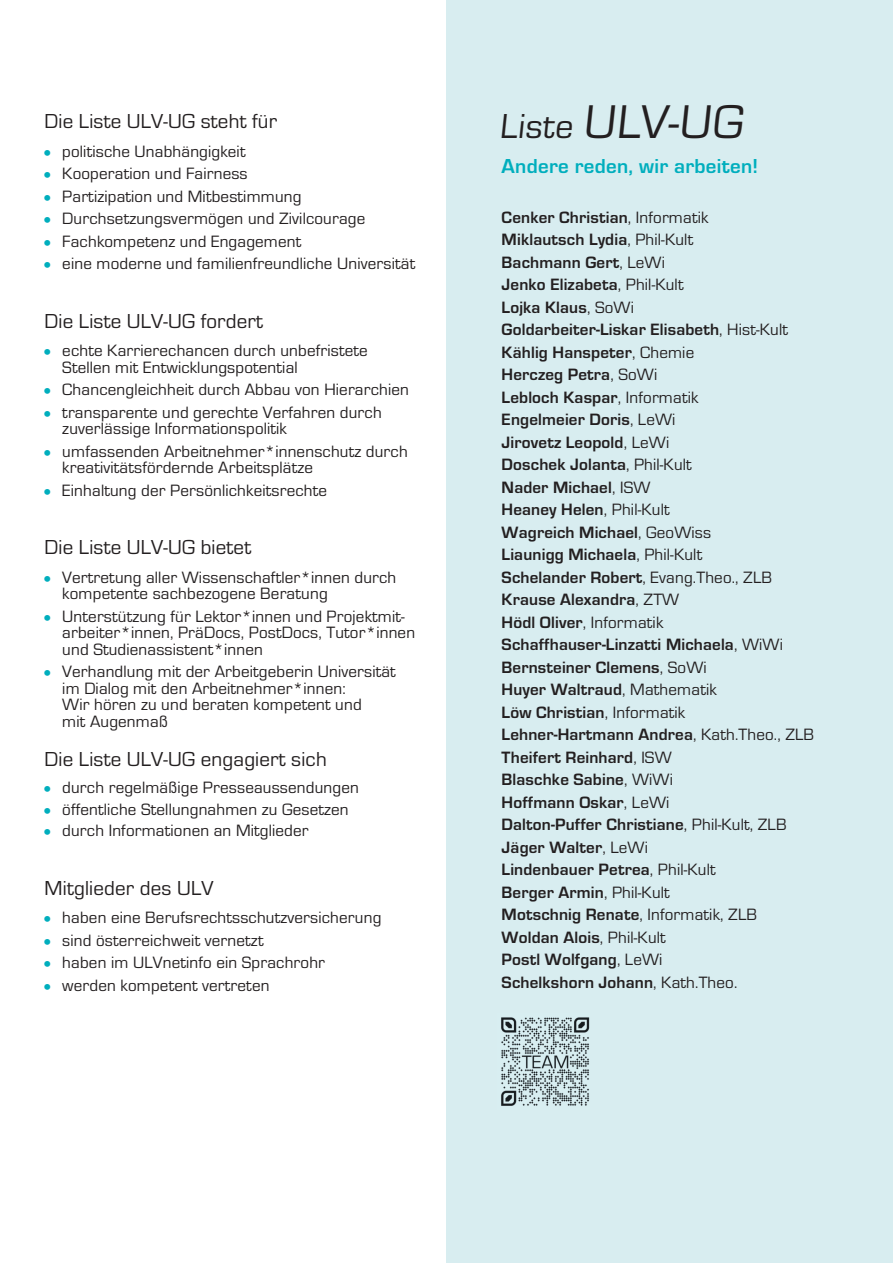
<style>
.page{position:relative;width:893px;height:1263px;background:#fff}
.page>*{position:absolute;margin:0;border:0;box-sizing:border-box;transform-origin:0 0}
.t1{font:49.05px "Eurostile";color:#231f20}
.t2{font:21px "Eurostile";letter-spacing:.01em;color:#231f20}
.t3{font:700 21px "Eurostile";letter-spacing:.015em;color:#00aebd}
.t4{font:17.1px/16.5px "Eurostile";letter-spacing:.01em;color:#231f20}
.t5{font:700 17.1px/22.5px "Eurostile";letter-spacing:.01em;color:#231f20}
.s1{font-size:21px;color:#00aebd}
.s2{font-size:36px}
.s3{font-weight:400}
</style>
<div class="page">
<div style="left:446px;top:0;width:447px;height:1263px;background:#d8edf0"></div>
<img style="left:501px;top:1017px;width:89px;height:89px">
<p class="t2" style="left:45px;top:109px;width:234px">Die Liste ULV-UG steht für</p>
<p class="t4" style="left:45px;top:143px;width:202px"><span class="s1">•</span> politische Unabhängigkeit</p>
<p class="t4" style="left:45px;top:165px;width:205px"><span class="s1">•</span> Kooperation und Fairness</p>
<p class="t4" style="left:45px;top:188px;width:258px"><span class="s1">•</span> Partizipation und Mitbestimmung</p>
<p class="t4" style="left:45px;top:210px;width:322px"><span class="s1">•</span> Durchsetzungsvermögen und Zivilcourage</p>
<p class="t4" style="left:45px;top:233px;width:258px"><span class="s1">•</span> Fachkompetenz und Engagement</p>
<p class="t4" style="left:45px;top:255px;width:372px"><span class="s1">•</span> eine moderne und familienfreundliche Universität</p>
<p class="t2" style="left:45px;top:308px;width:220px">Die Liste ULV-UG fordert</p>
<p class="t4" style="left:62px;top:342px;width:307px;text-indent:-18px"><span class="s1">•</span> echte Karrierechancen durch unbefristete<br>Stellen mit Entwicklungspotential</p>
<p class="t4" style="left:45px;top:381px;width:366px"><span class="s1">•</span> Chancengleichheit durch Abbau von Hierarchien</p>
<p class="t4" style="left:62px;top:404px;width:321px;text-indent:-18px"><span class="s1">•</span> transparente und gerechte Verfahren durch zuverlässige Informationspolitik</p>
<p class="t4" style="left:62px;top:443px;width:347px;text-indent:-18px"><span class="s1">•</span> umfassenden Arbeitnehmer*innenschutz durch kreativitätsfördernde Arbeitsplätze</p>
<p class="t4" style="left:45px;top:482px;width:284px"><span class="s1">•</span> Einhaltung der Persönlichkeitsrechte</p>
<p class="t2" style="left:45px;top:535px;width:208px">Die Liste ULV-UG bietet</p>
<p class="t4" style="left:62px;top:569px;width:335px;text-indent:-18px"><span class="s1">•</span> Vertretung aller Wissenschaftler*innen durch kompetente sachbezogene Beratung</p>
<p class="t4" style="left:62px;top:608px;width:354px;text-indent:-18px"><span class="s1">•</span> Unterstützung für Lektor*innen und Projektmit&shy;arbeiter*innen, PräDocs, PostDocs, Tutor*innen und Studienassistent*innen</p>
<p class="t4" style="left:62px;top:663px;width:335px;text-indent:-18px"><span class="s1">•</span> Verhandlung mit der Arbeitgeberin Universität im Dialog mit den Arbeitnehmer*innen:<br>Wir hören zu und beraten kompetent und<br>mit Augenmaß</p>
<p class="t2" style="left:45px;top:746px;width:284px">Die Liste ULV-UG engagiert sich</p>
<p class="t4" style="left:45px;top:779px;width:316px"><span class="s1">•</span> durch regelmäßige Presseaussendungen</p>
<p class="t4" style="left:45px;top:801px;width:306px"><span class="s1">•</span> öffentliche Stellungnahmen zu Gesetzen</p>
<p class="t4" style="left:45px;top:822px;width:265px"><span class="s1">•</span> durch Informationen an Mitglieder</p>
<p class="t2" style="left:45px;top:875px;width:170px">Mitglieder des ULV</p>
<p class="t4" style="left:45px;top:909px;width:338px"><span class="s1">•</span> haben eine Berufsrechtsschutzversicherung</p>
<p class="t4" style="left:45px;top:932px;width:220px"><span class="s1">•</span> sind österreichweit vernetzt</p>
<p class="t4" style="left:45px;top:954px;width:282px"><span class="s1">•</span> haben im ULVnetinfo ein Sprachrohr</p>
<p class="t4" style="left:45px;top:977px;width:226px"><span class="s1">•</span> werden kompetent vertreten</p>
<h1 class="t1" style="left:499px;top:93px;width:250px"><span class="s2">Liste</span> ULV-UG</h1>
<p class="t3" style="left:502px;top:153px;width:258px">Andere reden, wir arbeiten!</p>
<p class="t5" style="left:502px;top:206px;width:314px">Cenker Christian<span class="s3">, Informatik<br></span>Miklautsch Lydia<span class="s3">, Phil-Kult<br></span>Bachmann Gert<span class="s3">, LeWi<br></span>Jenko Elizabeta<span class="s3">, Phil-Kult<br></span>Lojka Klaus<span class="s3">, SoWi<br></span>Goldarbeiter-Liskar Elisabeth<span class="s3">, Hist-Kult<br></span>Kählig Hanspeter<span class="s3">, Chemie<br></span>Herczeg Petra<span class="s3">, SoWi<br></span>Lebloch Kaspar<span class="s3">, Informatik<br></span>Engelmeier Doris<span class="s3">, LeWi<br></span>Jirovetz Leopold<span class="s3">, LeWi<br></span>Doschek Jolanta<span class="s3">, Phil-Kult<br></span>Nader Michael<span class="s3">, ISW<br></span>Heaney Helen<span class="s3">, Phil-Kult<br></span>Wagreich Michael<span class="s3">, GeoWiss<br></span>Liaunigg Michaela<span class="s3">, Phil-Kult<br></span>Schelander Robert<span class="s3">, Evang.Theo., ZLB<br></span>Krause Alexandra<span class="s3">, ZTW<br></span>Hödl Oliver<span class="s3">, Informatik<br></span>Schaffhauser-Linzatti Michaela<span class="s3">, WiWi<br></span>Bernsteiner Clemens<span class="s3">, SoWi<br></span>Huyer Waltraud<span class="s3">, Mathematik<br></span>Löw Christian<span class="s3">, Informatik<br></span>Lehner-Hartmann Andrea<span class="s3">, Kath.Theo., ZLB<br></span>Theifert Reinhard<span class="s3">, ISW<br></span>Blaschke Sabine<span class="s3">, WiWi<br></span>Hoffmann Oskar<span class="s3">, LeWi<br></span>Dalton-Puffer Christiane<span class="s3">, Phil-Kult, ZLB<br></span>Jäger Walter<span class="s3">, LeWi<br></span>Lindenbauer Petrea<span class="s3">, Phil-Kult<br></span>Berger Armin<span class="s3">, Phil-Kult<br></span>Motschnig Renate<span class="s3">, Informatik, ZLB<br></span>Woldan Alois<span class="s3">, Phil-Kult<br></span>Postl Wolfgang<span class="s3">, LeWi<br></span>Schelkshorn Johann<span class="s3">, Kath.Theo.</span></p>
</div>
